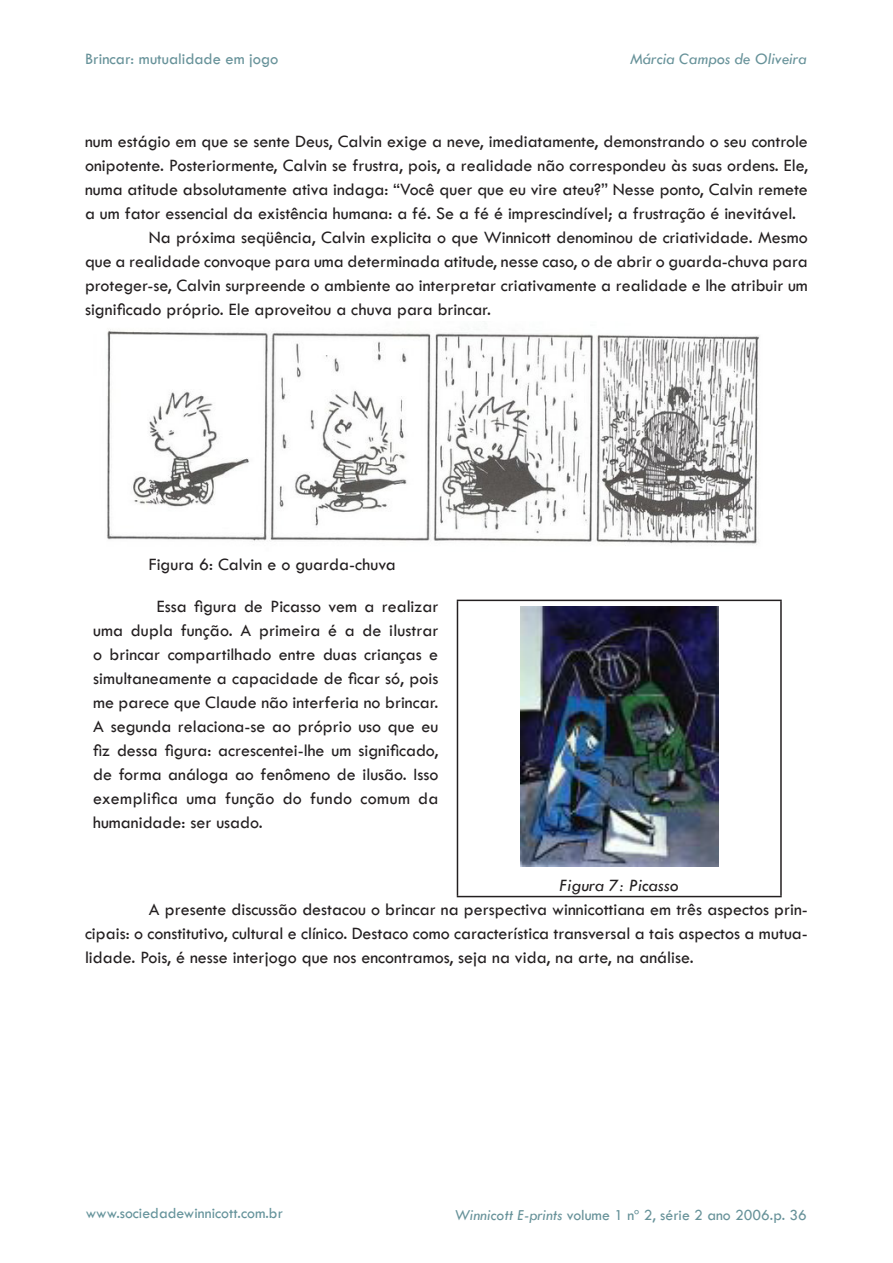
<style>
.page{position:relative;width:893px;height:1263px;background:#fff}
.page>*{position:absolute;margin:0;border:0;box-sizing:border-box;transform-origin:0 0}
.Body_text{font:18px/24px "Tw Cen";color:#231f20;text-align:justify}
.t1{font:italic 18px "Tw Cen";color:#231f20}
.t2{font:16.5px "Tw Cen";color:#679299}
.t3{font:italic 16.5px "Tw Cen";color:#679299}
.t4{font:15.75px "Tw Cen";color:#679299}
.t5{font:15.75px "Tw Cen";color:#65939b}
.s1{font-style:italic}
</style>
<div class="page">
<img style="left:107px;top:329px;width:652px;height:217px">
<hr style="left:457px;top:600px;width:325px;height:1px;background:#231f20">
<hr style="left:457px;top:601px;width:1px;height:295px;background:#231f20">
<hr style="left:780px;top:601px;width:2px;height:295px;background:#231f20">
<hr style="left:457px;top:896px;width:325px;height:1px;background:#231f20">
<img style="left:520px;top:606px;width:198px;height:260px">
<p class="t2" style="left:85px;top:49px;width:195px">Brincar: mutualidade em jogo</p>
<p class="t3" style="left:630px;top:49px;width:178px">Márcia Campos de Oliveira</p>
<p class="Body_text" style="left:85px;top:129px;width:724px">num estágio em que se sente Deus, Calvin exige a neve, imediatamente, demonstrando o seu controle onipotente. Posteriormente, Calvin se frustra, pois, a realidade não correspondeu às suas ordens. Ele, numa atitude absolutamente ativa indaga: “Você quer que eu vire ateu?” Nesse ponto, Calvin remete a um fator essencial da existência humana: a fé. Se a fé é imprescindível; a frustração é inevitável.</p>
<p class="Body_text" style="left:85px;top:225px;width:724px;text-indent:64px">Na próxima seqüência, Calvin explicita o que Winnicott denominou de criatividade. Mesmo que a realidade convoque para uma determinada atitude, nesse caso, o de abrir o guarda-chuva para proteger-se, Calvin surpreende o ambiente ao interpretar criativamente a realidade e lhe atribuir um significado próprio. Ele aproveitou a chuva para brincar.</p>
<p class="Body_text" style="left:149px;top:552px;width:249px">Figura 6: Calvin e o guarda-chuva</p>
<p class="Body_text" style="left:93px;top:594px;width:347px;text-indent:64px">Essa figura de Picasso vem a realizar uma dupla função. A primeira é a de ilustrar o brincar compartilhado entre duas crianças e simultaneamente a capacidade de ficar só, pois me parece que Claude não interferia no brincar.<br>A segunda relaciona-se ao próprio uso que eu fiz dessa figura: acrescentei-lhe um significado, de forma análoga ao fenômeno de ilusão. Isso exemplifica uma função do fundo comum da humanidade: ser usado.</p>
<p class="t1" style="left:560px;top:874px;width:121px">Figura 7: Picasso</p>
<p class="Body_text" style="left:85px;top:897px;width:724px;text-indent:64px">A presente discussão destacou o brincar na perspectiva winnicottiana em três aspectos prin&shy;cipais: o constitutivo, cultural e clínico. Destaco como característica transversal a tais aspectos a mutua&shy;lidade. Pois, é nesse interjogo que nos encontramos, seja na vida, na arte, na análise.</p>
<p class="t5" style="left:86px;top:1204px;width:199px">www.sociedadewinnicott.com.br</p>
<p class="t4" style="left:454px;top:1205px;width:354px"><span class="s1">Winnicott E-prints</span> volume 1 nº 2, série 2 ano 2006.p. 36</p>
</div>
